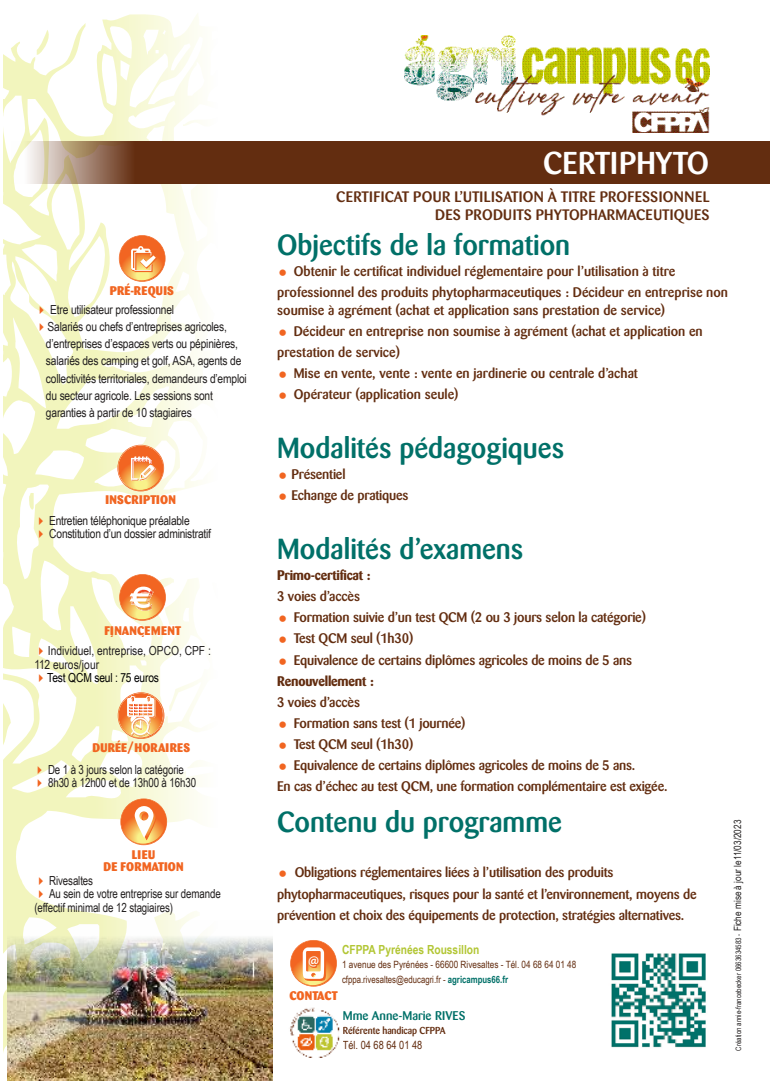
<style>
.page{position:relative;width:780px;height:1088px;background:#fff}
.page>*{position:absolute;margin:0;border:0;box-sizing:border-box;transform-origin:0 0}
.t1{font:500 31.25px "Barmeno";letter-spacing:.01em;color:#fff}
.t2{font:500 28.75px "Barmeno";color:#007068}
.t3{font:500 15px/18px "Barmeno";letter-spacing:.02em;color:#632d10;text-align:right}
.t4{font:600 14.62px "Myriad Pro";color:#fff}
.t5{font:500 13.75px/21px "Barmeno";letter-spacing:-.015em;color:#632d10}
.t6{font:700 13.75px "Barmeno";letter-spacing:-.015em;color:#632d10}
.t7{font:12.5px/17.2px "Arial Narrow";letter-spacing:-.015em;color:#221f1f}
.t8{font:12.5px/13.8px "Arial Narrow";letter-spacing:-.015em;color:#221f1f;scale:.95 1}
.t9{font:12.5px/13.8px "Arial Narrow";letter-spacing:.005em;color:#221f1f}
.t10{font:700 12.5px "Arial Narrow";color:#b2c634}
.t11{font:12.5px "Arial Narrow";letter-spacing:-.015em;color:#000}
.t12{font:500 12.5px "Barmeno";color:#007068}
.t13{font:800 12.38px/12.4px "Barmeno";letter-spacing:.02em;color:#f16521}
.t14{font:800 12.38px "Barmeno";color:#f16521}
.t15{font:11.25px "Arial Narrow";color:#632d10}
.t16{font:10px/15.5px "Arial Narrow";color:#632d10}
.t17{font:500 10px "Barmeno";letter-spacing:-.01em;color:#632d10;scale:.96 1}
.t18{font:7.5px "Arial Narrow";color:#221f1f}
.s1{color:#f16521}
.s2{font-weight:700;color:#007068}
.s3{font-size:10px}
</style>
<div class="page">
<svg style="left:4px;top:14px;width:196px;height:1059px"></svg>
<svg style="left:11px;top:141px;width:758px;height:43px;background:#703f24"></svg>
<img style="left:404px;top:35px;width:305px;height:97px">
<svg style="left:119px;top:235px;width:46px;height:47px"></svg>
<svg style="left:117px;top:445px;width:47px;height:46px;background:#f5ad75"></svg>
<svg style="left:118px;top:692px;width:46px;height:47px"></svg>
<svg style="left:119px;top:574px;width:47px;height:47px"></svg>
<svg style="left:120px;top:798px;width:47px;height:47px"></svg>
<img style="left:290px;top:1007px;width:50px;height:50px">
<svg style="left:290px;top:940px;width:47px;height:46px"></svg>
<img style="left:611px;top:953px;width:95px;height:95px">
<img style="left:8px;top:921px;width:264px;height:159px">
<p class="t13" style="left:110px;top:285px;width:66px">PRÉ-REQUIS</p>
<p class="t7" style="left:35px;top:302px;width:140px"><span class="s1">✔</span> Etre utilisateur professionnel</p>
<p class="t7" style="left:46px;top:319px;width:202px;text-indent:-11px"><span class="s1">✔</span>Salariés ou chefs d’entreprises agricoles, d’entreprises d’espaces verts ou pépinières, salariés des camping et golf, ASA, agents de collectivités territoriales, demandeurs d’emploi du secteur agricole. Les sessions sont garanties à partir de 10 stagiaires</p>
<p class="t13" style="left:78px;top:494px;width:99px">RES INSCRIPTION</p>
<p class="t7" style="left:34px;top:513px;width:157px"><span class="s1">✔</span> Entretien téléphonique préalable</p>
<p class="t7" style="left:34px;top:526px;width:178px"><span class="s1">✔</span> Constitution d’un dossier administratif</p>
<p class="t13" style="left:101px;top:624px;width:85px">FINANCEMENT<br>RÉMUNÉRATION</p>
<p class="t9" style="left:34px;top:645px;width:178px"><span class="s1">✔</span>Individuel, entreprise, OPCO, CPF :<br>112 euros/jour</p>
<p class="t11" style="left:34px;top:673px;width:126px"><span class="s1">✔</span>Test QCM seul : 75 euros</p>
<p class="t13" style="left:76px;top:742px;width:115px">IS DURÉE/HORAIRES</p>
<p class="t8" style="left:33px;top:763px;width:160px"><span class="s1">✔</span> De 1 à 3 jours selon la catégorie</p>
<p class="t8" style="left:33px;top:777px;width:173px"><span class="s1">✔</span> 8h30 à 12h00 et de 13h00 à 16h30</p>
<p class="t13" style="left:103px;top:848px;width:82px;text-align:center">LIEU<br>DE FORMATION</p>
<p class="t8" style="left:34px;top:874px;width:63px"><span class="s1">✔</span> Rivesaltes</p>
<p class="t8" style="left:34px;top:888px;width:198px"><span class="s1">✔</span> Au sein de votre entreprise sur demande (effectif minimal de 12 stagiaires)</p>
<h1 class="t1" style="left:543px;top:145px;width:167px">CERTIPHYTO</h1>
<p class="t3" style="left:336px;top:188px;width:375px">CERTIFICAT POUR L’UTILISATION À TITRE PROFESSIONNEL<br>DES PRODUITS PHYTOPHARMACEUTIQUES</p>
<h2 class="t2" style="left:277px;top:228px;width:294px">Objectifs de la formation</h2>
<p class="t5" style="left:277px;top:261px;width:452px;text-indent:17px">Obtenir le certificat individuel réglementaire pour l’utilisation à titre professionnel des produits phytopharmaceutiques : Décideur en entreprise non</p>
<p class="t5" style="left:277px;top:300px;width:389px">soumise à agrément (achat et application sans prestation de service)</p>
<p class="t5" style="left:294px;top:321px;width:410px">Décideur en entreprise non soumise à agrément (achat et application en</p>
<p class="t5" style="left:277px;top:342px;width:124px">prestation de service)</p>
<p class="t5" style="left:294px;top:363px;width:346px">Mise en vente, vente : vente en jardinerie ou centrale d’achat</p>
<p class="t5" style="left:294px;top:384px;width:166px">Opérateur (application seule)</p>
<h2 class="t2" style="left:277px;top:431px;width:288px">Modalités pédagogiques</h2>
<p class="t5" style="left:291px;top:464px;width:118px">Présentiel<br>Echange de pratiques</p>
<h2 class="t2" style="left:277px;top:532px;width:248px">Modalités d’examens</h2>
<p class="t6" style="left:277px;top:567px;width:95px">Primo-certificat :</p>
<p class="t5" style="left:294px;top:586px;width:354px;text-indent:-17px">3 voies d’accès<br>Formation suivie d’un test QCM (2 ou 3 jours selon la catégorie)<br>Test QCM seul (1h30)<br>Equivalence de certains diplômes agricoles de moins de 5 ans</p>
<p class="t6" style="left:277px;top:673px;width:98px">Renouvellement :</p>
<p class="t5" style="left:277px;top:691px;width:84px">3 voies d’accès</p>
<p class="t5" style="left:294px;top:712px;width:173px">Formation sans test (1 journée)</p>
<p class="t5" style="left:294px;top:733px;width:121px">Test QCM seul (1h30)</p>
<p class="t5" style="left:294px;top:754px;width:343px">Equivalence de certains diplômes agricoles de moins de 5 ans.</p>
<p class="t5" style="left:277px;top:775px;width:392px">En cas d’échec au test QCM, une formation complémentaire est exigée.</p>
<h2 class="t2" style="left:277px;top:805px;width:286px">Contenu du programme</h2>
<p class="t5" style="left:277px;top:862px;width:421px;text-indent:17px">Obligations réglementaires liées à l’utilisation des produits phytopharmaceutiques, risques pour la santé et l’environnement, moyens de prévention et choix des équipements de protection, stratégies alternatives.</p>
<p class="t4" style="left:308px;top:954px;width:13px">@</p>
<p class="t10" style="left:342px;top:945px;width:139px">CFPPA Pyrénées Roussillon</p>
<p class="t16" style="left:342px;top:957px;width:236px">1 avenue des Pyrénées - 66600 Rivesaltes - Tél. 04 68 64 01 48 cfppa.rivesaltes@educagri.fr - <span class="s2">agricampus66.fr</span></p>
<p class="t14" style="left:289px;top:988px;width:50px">CONTACT</p>
<p class="t12" style="left:343px;top:1008px;width:124px">Mme Anne-Marie RIVES</p>
<p class="t17" style="left:343px;top:1024px;width:109px">Référente handicap CFPPA</p>
<p class="t15" style="left:343px;top:1041px;width:81px">Tél. 04 68 64 01 48</p>
<p class="t18" style="left:735px;top:1051px;width:232px;rotate:-90deg">Création annie-francebecker 0663634583 - <span class="s3">Fiche mise à jour le11/03/2023</span></p>
</div>
